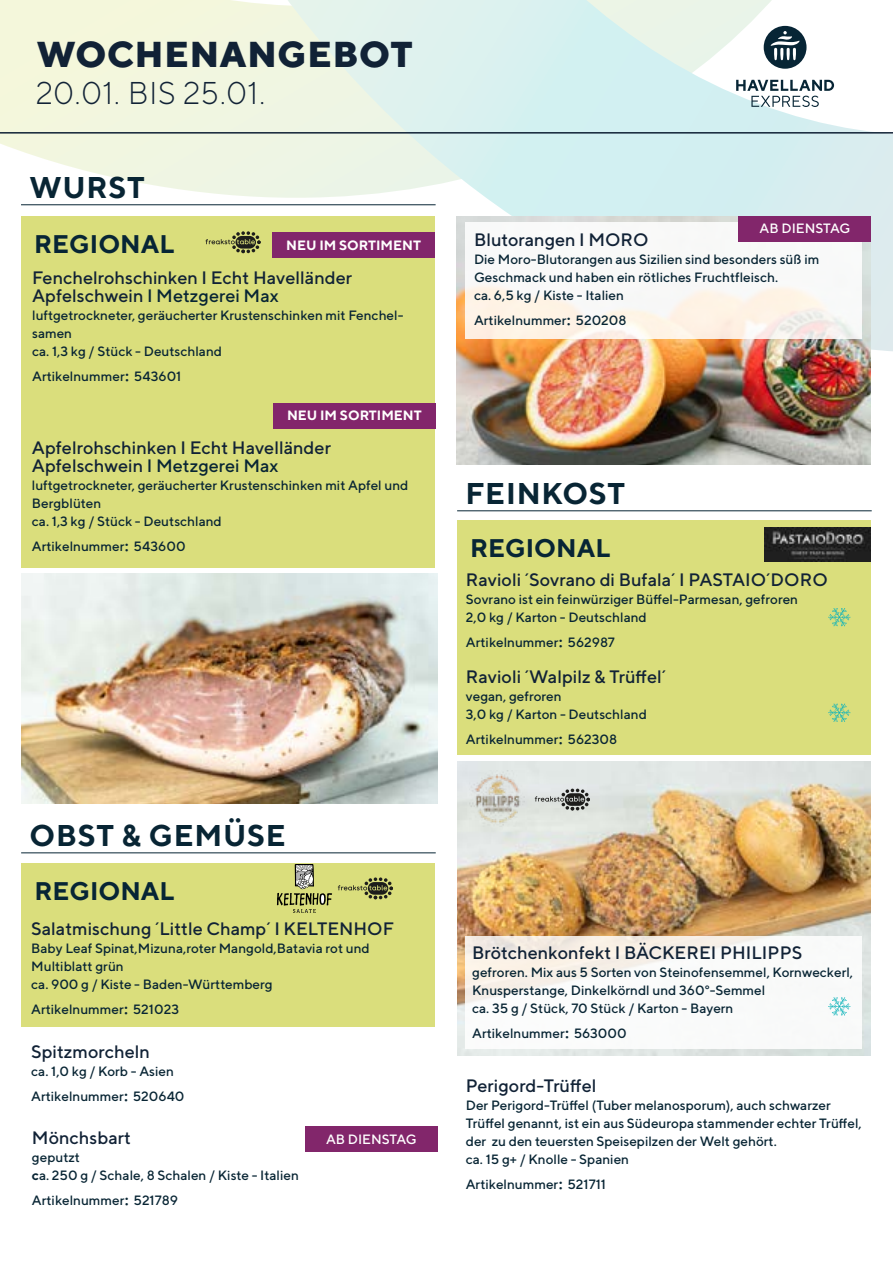
<style>
.page{position:relative;width:893px;height:1263px;background:#fff}
.page>*{position:absolute;margin:0;border:0;box-sizing:border-box;transform-origin:0 0}
.t1{font:800 36px "TT Norms";letter-spacing:.02em;color:#112236}
.t2{font:300 31.5px "TT Norms";letter-spacing:.01em;color:#112236}
.t3{font:700 30px "TT Norms";letter-spacing:.025em;color:#082534}
.t4{font:700 25.5px "TT Norms";color:#072535}
.t5{font:500 18px/18px "TT Norms";color:#112236}
.t6{font:500 13.5px/18px "TT Norms";color:#082534}
.t7{font:700 13.5px "TT Norms";color:#fff}
.t8{font:500 13.5px "TT Norms";color:#fff}
.s1{color:#082534}
.s2{font-family:"Trebuchet MS";font-weight:700}
.s3{font-weight:700}
</style>
<div class="page">
<svg style="left:0;top:0;width:893px;height:429px"></svg>
<svg style="left:764px;top:26px;width:42px;height:43px"></svg>
<svg style="left:736px;top:80px;width:98px;height:27px"></svg>
<hr style="left:0;top:132px;width:893px;height:2px;background:#112236">
<hr style="left:21px;top:204px;width:415px;height:1px;background:#072535">
<hr style="left:457px;top:510px;width:415px;height:1px;background:#072535">
<div style="left:21px;top:215px;width:414px;height:352px;background:#dade7c"></div>
<div style="left:457px;top:520px;width:414px;height:235px;background:#dade7c"></div>
<img style="left:456px;top:216px;width:415px;height:248px">
<div style="left:465px;top:222px;width:396px;height:117px;background:linear-gradient(to bottom,#f8fbfd,#fcf2e8)"></div>
<img style="left:22px;top:574px;width:415px;height:229px">
<div style="left:272px;top:232px;width:163px;height:26px;background:#82266b"></div>
<div style="left:739px;top:216px;width:132px;height:26px;background:#82266b"></div>
<div style="left:273px;top:403px;width:162px;height:26px;background:#82266b"></div>
<hr style="left:21px;top:852px;width:415px;height:1px;background:#072535">
<div style="left:22px;top:863px;width:413px;height:164px;background:#dade7c"></div>
<svg style="left:277px;top:864px;width:55px;height:49px"></svg>
<svg style="left:338px;top:877px;width:55px;height:22px"></svg>
<div style="left:305px;top:1126px;width:133px;height:26px;background:#82266b"></div>
<img style="left:457px;top:762px;width:414px;height:293px">
<div style="left:465px;top:936px;width:397px;height:112px;background:linear-gradient(to bottom,#f7f2ec,#fbfdfe)"></div>
<img style="left:470px;top:771px;width:55px;height:55px">
<svg style="left:535px;top:789px;width:55px;height:21px"></svg>
<img style="left:764px;top:527px;width:107px;height:34px">
<svg style="left:828px;top:608px;width:22px;height:18px"></svg>
<svg style="left:828px;top:704px;width:22px;height:18px"></svg>
<svg style="left:828px;top:997px;width:22px;height:18px"></svg>
<svg style="left:205px;top:231px;width:56px;height:22px"></svg>
<h1 class="t1" style="left:37px;top:32px;width:377px">WOCHENANGEBOT</h1>
<h2 class="t2" style="left:36px;top:73px;width:231px">20.01. BIS 25.01.</h2>
<h3 class="t3" style="left:30px;top:169px;width:117px">WURST</h3>
<h3 class="t4" style="left:34px;top:228px;width:142px">REGIONAL</h3>
<p class="t7" style="left:286px;top:236px;width:136px">NEU IM SORTIMENT</p>
<h3 class="t5" style="left:32px;top:269px;width:321px">Fenchelrohschinken I Echt Havelländer<br>Apfelschwein <span class="s1">I Metzgerei Max</span></h3>
<p class="t6" style="left:32px;top:306px;width:373px">luftgetrockneter, geräucherter Krustenschinken mit Fenchel&shy;samen<br>ca. 1,3 kg / Stück - Deutschland</p>
<p class="t6" style="left:32px;top:367px;width:151px">Artikelnummer<span class="s2">:</span> 543601</p>
<p class="t7" style="left:287px;top:407px;width:136px">NEU IM SORTIMENT</p>
<h3 class="t5" style="left:32px;top:439px;width:301px">Apfelrohschinken I Echt Havelländer<br>Apfelschwein <span class="s1">I Metzgerei Max</span></h3>
<p class="t6" style="left:32px;top:476px;width:378px">luftgetrockneter, geräucherter Krustenschinken mit Apfel und<br>Bergblüten<br>ca. 1,3 kg / Stück - Deutschland</p>
<p class="t6" style="left:32px;top:537px;width:155px">Artikelnummer<span class="s2">:</span> 543600</p>
<h3 class="t3" style="left:30px;top:817px;width:258px">OBST &amp; GEMÜSE</h3>
<h3 class="t4" style="left:34px;top:875px;width:142px">REGIONAL</h3>
<h3 class="t5" style="left:31px;top:919px;width:364px">Salatmischung ´Little Champ´ I KELTENHOF</h3>
<p class="t6" style="left:31px;top:939px;width:340px">Baby Leaf Spinat,Mizuna,roter Mangold,Batavia rot und<br>Multiblatt grün<br>ca. 900 g / Kiste - Baden-Württemberg</p>
<p class="t6" style="left:31px;top:1000px;width:149px">Artikelnummer<span class="s2">:</span> 521023</p>
<h3 class="t5" style="left:31px;top:1042px;width:120px">Spitzmorcheln</h3>
<p class="t6" style="left:31px;top:1059px;width:155px;line-height:24.9px">ca. 1,0 kg / Korb - Asien<br>Artikelnummer<span class="s2">:</span> 520640</p>
<h3 class="t5" style="left:32px;top:1128px;width:101px">Mönchsbart</h3>
<p class="t6" style="left:32px;top:1147px;width:268px">geputzt<br><span class="s3">c</span>a. 250 g / Schale, 8 Schalen / Kiste - Italien</p>
<p class="t6" style="left:32px;top:1190px;width:148px">Artikelnummer<span class="s2">:</span> 521789</p>
<p class="t8" style="left:326px;top:1130px;width:92px">AB DIENSTAG</p>
<p class="t8" style="left:760px;top:220px;width:92px">AB DIENSTAG</p>
<h3 class="t5" style="left:474px;top:231px;width:176px">Blutorangen I MORO</h3>
<p class="t6" style="left:474px;top:250px;width:347px">Die Moro-Blutorangen aus Sizilien sind besonders süß im<br>Geschmack und haben ein rötliches Fruchtfleisch.<br>ca. 6,5 kg / Kiste - Italien</p>
<p class="t6" style="left:474px;top:311px;width:154px">Artikelnummer<span class="s2">:</span> 520208</p>
<h3 class="t3" style="left:466px;top:475px;width:161px">FEINKOST</h3>
<h3 class="t4" style="left:470px;top:532px;width:142px">REGIONAL</h3>
<h3 class="t5" style="left:466px;top:570px;width:363px">Ravioli ´Sovrano di Bufala´ I PASTAIO´DORO</h3>
<p class="t6" style="left:466px;top:590px;width:334px">Sovrano ist ein feinwürziger Büffel-Parmesan, gefroren<br>2,0 kg / Karton - Deutschland</p>
<p class="t6" style="left:466px;top:633px;width:151px">Artikelnummer<span class="s2">:</span> 562987</p>
<h3 class="t5" style="left:466px;top:667px;width:202px">Ravioli ´Walpilz &amp; Trüffel´</h3>
<p class="t6" style="left:466px;top:687px;width:182px">vegan, gefroren<br>3,0 kg / Karton - Deutschland</p>
<p class="t6" style="left:466px;top:730px;width:153px">Artikelnummer<span class="s2">:</span> 562308</p>
<h3 class="t5" style="left:472px;top:944px;width:332px">Brötchenkonfekt I BÄCKEREI PHILIPPS</h3>
<p class="t6" style="left:472px;top:963px;width:382px">gefroren. Mix aus 5 Sorten von Steinofensemmel, Kornweckerl,<br>Knusperstange, Dinkelkörndl und 360°-Semmel<br>ca. 35 g / Stück, 70 Stück / Karton - Bayern</p>
<p class="t6" style="left:472px;top:1024px;width:156px">Artikelnummer<span class="s2">:</span> 563000</p>
<h3 class="t5" style="left:466px;top:1076px;width:132px">Perigord-Trüffel</h3>
<p class="t6" style="left:466px;top:1095px;width:398px">Der Perigord-Trüffel (Tuber melanosporum), auch schwarzer Trüffel genannt, ist ein aus Südeuropa stammender echter Trüffel, der zu den teuersten Speisepilzen der Welt gehört.<br>ca. 15 g+ / Knolle - Spanien</p>
<p class="t6" style="left:466px;top:1174px;width:142px">Artikelnummer<span class="s2">:</span> 521711</p>
</div>
